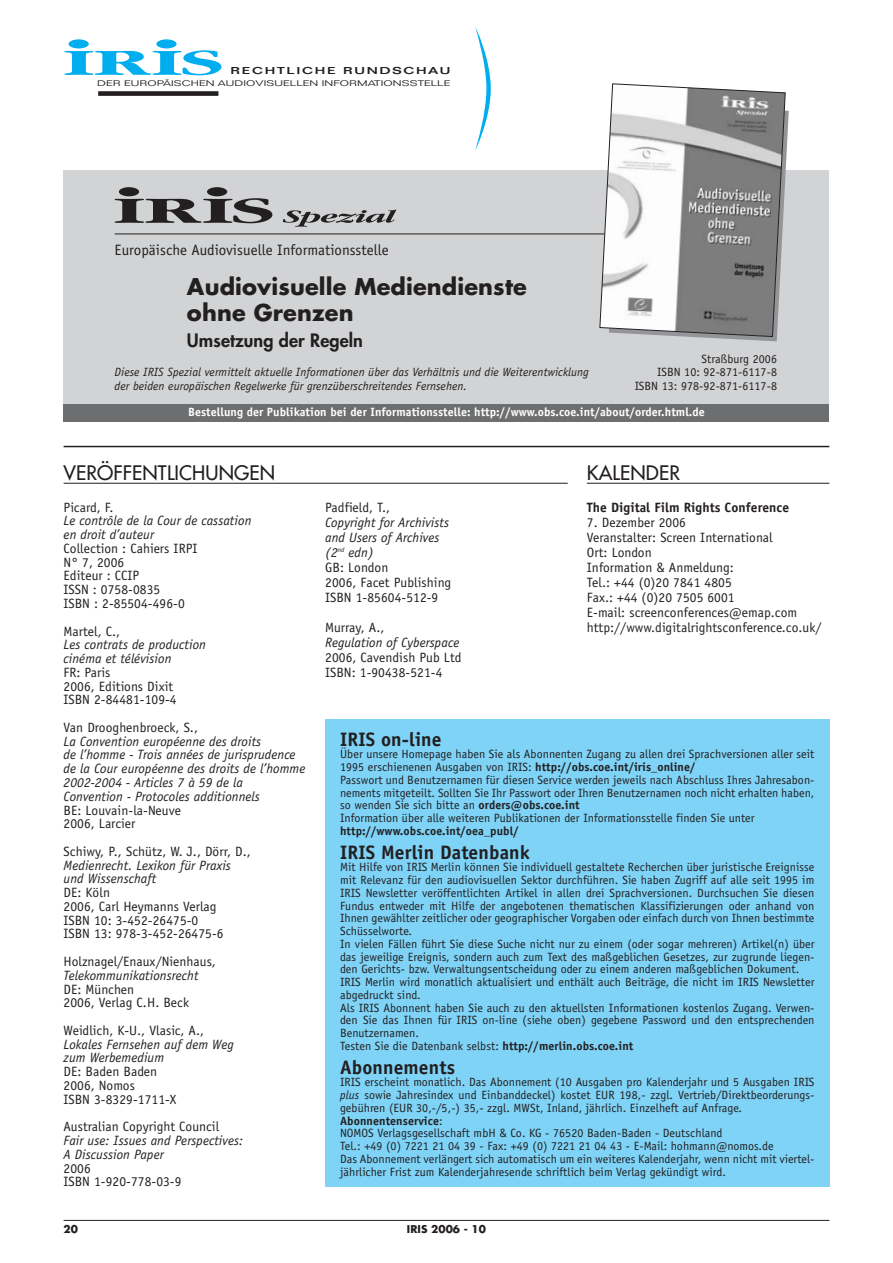
<style>
.page{position:relative;width:893px;height:1263px;background:#fff}
.page>*{position:absolute;margin:0;border:0;box-sizing:border-box;transform-origin:0 0}
.t1{font:700 38.25px "Garamond";color:#00aeef;scale:2.2 1}
.t2{font:300 29.4px "Garamond";color:#00aeef;scale:2 1}
.t3{font:700 22.5px/25.5px "Futura";letter-spacing:.005em;color:#231f20}
.t4{font:700 19.5px "Officina Sans";letter-spacing:.005em;color:#231f20}
.t5{font:19.5px "Futura";letter-spacing:.005em;color:#231f20}
.t6{font:800 18px "Futura";letter-spacing:.005em;color:#231f20}
.t7{font:15px "Officina Sans";letter-spacing:.005em;color:#231f20}
.t8{font:13.5px/13.8px "Officina Sans";letter-spacing:.005em;color:#231f20}
.t9{font:italic 13.5px/13.8px "Officina Sans";letter-spacing:.005em;color:#231f20}
.t10{font:700 13.5px "Officina Sans";letter-spacing:.005em;color:#231f20}
.t11{font:12px/12.8px "Officina Sans";letter-spacing:.005em;color:#231f20}
.t12{font:italic 12px/13.5px "Officina Sans";letter-spacing:.005em;color:#231f20}
.t13{font:700 12px "Officina Sans";letter-spacing:.005em;color:#fff}
.t14{font:700 12px "Officina Sans";letter-spacing:.005em;color:#231f20}
.t15{font:700 10.5px "Futura";letter-spacing:.005em;color:#231f20}
.t16{font:500 9.75px "Folio";letter-spacing:.12em;color:#231f20;scale:1.5 1}
.t17{font:300 7.95px "Folio";letter-spacing:.01em;color:#231f20;scale:1.48 1}
.s1{font-style:normal}
.s2{font-weight:700}
.s3{font-style:italic}
</style>
<div class="page">
<div style="left:64px;top:170px;width:765px;height:234px;background:#d1d3d4"></div>
<svg style="left:475px;top:27px;width:16px;height:123px"></svg>
<hr style="left:64px;top:1220px;width:765px;height:1px;background:#231f20">
<div style="left:98px;top:91px;width:120px;height:5px;background:#231f20"></div>
<div style="left:325px;top:719px;width:504px;height:467px;background:#7ed3f7"></div>
<hr style="left:64px;top:483px;width:503px;height:1px;background:#231f20">
<hr style="left:587px;top:483px;width:242px;height:1px;background:#231f20">
<hr style="left:64px;top:446px;width:765px;height:1px;background:#231f20">
<div style="left:64px;top:404px;width:765px;height:17px;background:#6d6e70"></div>
<hr style="left:115px;top:234px;width:639px;height:1px;background:#231f20">
<svg style="left:696px;top:102px;width:92px;height:239px"></svg>
<svg style="left:599px;top:83px;width:186px;height:254px"></svg>
<div style="left:119px;top:187px;width:20px;height:9px;background:#231f20;border-radius:50%"></div>
<div style="left:207px;top:187px;width:20px;height:9px;background:#231f20;border-radius:50%"></div>
<svg style="left:115px;top:198px;width:157px;height:25px"></svg>
<svg style="left:283px;top:210px;width:113px;height:17px"></svg>
<h2 class="t2" style="left:60px;top:32px;width:64px">• •</h2>
<h1 class="t1" style="left:63px;top:48px;width:74px">IRIS</h1>
<p class="t16" style="left:231px;top:67px;width:148px">RECHTLICHE RUNDSCHAU</p>
<p class="t17" style="left:97px;top:80px;width:240px">DER EUROPÄISCHEN AUDIOVISUELLEN INFORMATIONSSTELLE</p>
<p class="t7" style="left:115px;top:245px;width:275px">Europäische Audiovisuelle Informationsstelle</p>
<h3 class="t3" style="left:187px;top:276px;width:341px">Audiovisuelle Mediendienste ohne Grenzen</h3>
<h3 class="t6" style="left:187px;top:331px;width:177px">Umsetzung der Regeln</h3>
<p class="t11" style="left:634px;top:353px;width:144px;line-height:13.5px;text-align:right">Straßburg 2006<br>ISBN 10: 92-871-6117-8<br>ISBN 13: 978-92-871-6117-8</p>
<p class="t13" style="left:188px;top:407px;width:518px">Bestellung der Publikation bei der Informationsstelle: http://www.obs.coe.int/about/order.html.de</p>
<p class="t12" style="left:115px;top:366px;width:475px">Diese IRIS Spezial vermittelt aktuelle Informationen über das Verhältnis und die Weiterentwicklung der beiden europäischen Regelwerke für grenzüberschreitendes Fernsehen.</p>
<h3 class="t5" style="left:64px;top:464px;width:213px">VERÖFFENTLICHUNGEN</h3>
<h3 class="t5" style="left:587px;top:464px;width:94px">KALENDER</h3>
<p class="t8" style="left:64px;top:501px;width:52px">Picard, F.</p>
<p class="t9" style="left:64px;top:515px;width:189px">Le contrôle de la Cour de cassation en droit d’auteur</p>
<p class="t8" style="left:64px;top:543px;width:135px">Collection : Cahiers IRPI<br>N° 7, 2006<br>Editeur : CCIP<br>ISSN : 0758-0835<br>ISBN : 2-85504-496-0</p>
<p class="t8" style="left:64px;top:625px;width:58px">Martel, C.,</p>
<p class="t9" style="left:64px;top:639px;width:144px">Les contrats de production cinéma et télévision</p>
<p class="t8" style="left:64px;top:666px;width:115px">FR: Paris<br>2006, Editions Dixit<br>ISBN 2-84481-109-4</p>
<p class="t8" style="left:64px;top:722px;width:136px">Van Drooghenbroeck, S.,</p>
<p class="t9" style="left:64px;top:735px;width:243px">La Convention européenne des droits<br>de l’homme - Trois années de jurisprudence de la Cour européenne des droits de l’homme 2002-2004 - Articles 7 à 59 de la Convention - Protocoles additionnels</p>
<p class="t8" style="left:64px;top:804px;width:119px">BE: Louvain-la-Neuve<br>2006, Larcier</p>
<p class="t8" style="left:64px;top:845px;width:189px">Schiwy, P., Schütz, W. J., Dörr, D.,</p>
<p class="t9" style="left:64px;top:859px;width:169px">Medienrecht. Lexikon für Praxis und Wissenschaft</p>
<p class="t8" style="left:64px;top:887px;width:161px">DE: Köln<br>2006, Carl Heymanns Verlag<br>ISBN 10: 3-452-26475-0<br>ISBN 13: 978-3-452-26475-6</p>
<p class="t8" style="left:64px;top:956px;width:154px">Holznagel/Enaux/Nienhaus,</p>
<p class="t9" style="left:64px;top:969px;width:136px">Telekommunikationsrecht</p>
<p class="t8" style="left:64px;top:983px;width:127px">DE: München<br>2006, Verlag C.H. Beck</p>
<p class="t8" style="left:64px;top:1024px;width:142px">Weidlich, K-U., Vlasic, A.,</p>
<p class="t9" style="left:64px;top:1038px;width:172px">Lokales Fernsehen auf dem Weg zum Werbemedium</p>
<p class="t8" style="left:64px;top:1066px;width:114px">DE: Baden Baden<br>2006, Nomos<br>ISBN 3-8329-1711-X</p>
<p class="t8" style="left:64px;top:1121px;width:157px">Australian Copyright Council</p>
<p class="t9" style="left:64px;top:1135px;width:181px">Fair use: Issues and Perspectives:<br>A Discussion Paper</p>
<p class="t8" style="left:64px;top:1162px;width:119px">2006<br>ISBN 1-920-778-03-9</p>
<p class="t10" style="left:587px;top:502px;width:204px">The Digital Film Rights Conference</p>
<p class="t8" style="left:587px;top:516px;width:236px;line-height:15px">7. Dezember 2006<br>Veranstalter: Screen International<br>Ort: London<br>Information &amp; Anmeldung:<br>Tel.: +44 (0)20 7841 4805<br>Fax.: +44 (0)20 7505 6001<br>E-mail: screenconferences@emap.com http://www.digitalrightsconference.co.uk/</p>
<p class="t8" style="left:325px;top:501px;width:67px">Padfield, T.,</p>
<p class="t9" style="left:325px;top:516px;width:128px;line-height:15px">Copyright for Archivists and Users of Archives (2<sup>nd</sup> edn)<br><span class="s1">GB: London<br>2006, Facet Publishing<br>ISBN 1-85604-512-9</span></p>
<p class="t8" style="left:325px;top:621px;width:61px">Murray, A.,</p>
<p class="t9" style="left:325px;top:636px;width:136px">Regulation of Cyberspace</p>
<p class="t8" style="left:325px;top:651px;width:138px;line-height:15px">2006, Cavendish Pub Ltd<br>ISBN: 1-90438-521-4</p>
<h3 class="t4" style="left:340px;top:731px;width:103px">IRIS on-line</h3>
<p class="t11" style="left:340px;top:749px;width:476px">Über unsere Homepage haben Sie als Abonnenten Zugang zu allen drei Sprachversionen aller seit 1995 erschienenen Ausgaben von IRIS: <span class="s2">http://obs.coe.int/iris_online/<br></span>Passwort und Benutzernamen für diesen Service werden jeweils nach Abschluss Ihres Jahresabon&shy;nements mitgeteilt. Sollten Sie Ihr Passwort oder Ihren Benutzernamen noch nicht erhalten haben, so wenden Sie sich bitte an <span class="s2">orders@obs.coe.int<br></span>Information über alle weiteren Publikationen der Informationsstelle finden Sie unter</p>
<p class="t14" style="left:340px;top:826px;width:180px">http://www.obs.coe.int/oea_publ/</p>
<h3 class="t4" style="left:340px;top:844px;width:191px">IRIS Merlin Datenbank</h3>
<p class="t11" style="left:340px;top:862px;width:476px">Mit Hilfe von IRIS Merlin können Sie individuell gestaltete Recherchen über juristische Ereignisse mit Relevanz für den audiovisuellen Sektor durchführen. Sie haben Zugriff auf alle seit 1995 im IRIS Newsletter veröffentlichten Artikel in allen drei Sprachversionen. Durchsuchen Sie diesen Fundus entweder mit Hilfe der angebotenen thematischen Klassifizierungen oder anhand von Ihnen gewählter zeitlicher oder geographischer Vorgaben oder einfach durch von Ihnen bestimmte Schüsselworte.<br>In vielen Fällen führt Sie diese Suche nicht nur zu einem (oder sogar mehreren) Artikel(n) über das jeweilige Ereignis, sondern auch zum Text des maßgeblichen Gesetzes, zur zugrunde liegen&shy;den Gerichts- bzw. Verwaltungsentscheidung oder zu einem anderen maßgeblichen Dokument.<br>IRIS Merlin wird monatlich aktualisiert und enthält auch Beiträge, die nicht im IRIS Newsletter abgedruckt sind.<br>Als IRIS Abonnent haben Sie auch zu den aktuellsten Informationen kostenlos Zugang. Verwen&shy;den Sie das Ihnen für IRIS on-line (siehe oben) gegebene Password und den entsprechenden Benutzernamen.<br>Testen Sie die Datenbank selbst: <span class="s2">http://merlin.obs.coe.int</span></p>
<h3 class="t4" style="left:340px;top:1059px;width:116px">Abonnements</h3>
<p class="t11" style="left:340px;top:1077px;width:476px">IRIS erscheint monatlich. Das Abonnement (10 Ausgaben pro Kalenderjahr und 5 Ausgaben IRIS <span class="s3">plus</span> sowie Jahresindex und Einbanddeckel) kostet EUR 198,- zzgl. Vertrieb/Direktbeorderungs&shy;gebühren (EUR 30,-/5,-) 35,- zzgl. MWSt, Inland, jährlich. Einzelheft auf Anfrage.<br><span class="s2">Abonnentenservice</span>:<br>NOMOS Verlagsgesellschaft mbH &amp; Co. KG - 76520 Baden-Baden - Deutschland<br>Tel.: +49 (0) 7221 21 04 39 - Fax: +49 (0) 7221 21 04 43 - E-Mail: hohmann@nomos.de<br>Das Abonnement verlängert sich automatisch um ein weiteres Kalenderjahr, wenn nicht mit viertel&shy;jährlicher Frist zum Kalenderjahresende schriftlich beim Verlag gekündigt wird.</p>
<p class="t15" style="left:64px;top:1225px;width:16px">20</p>
<p class="t15" style="left:407px;top:1225px;width:81px">IRIS 2006 - 10</p>
</div>
